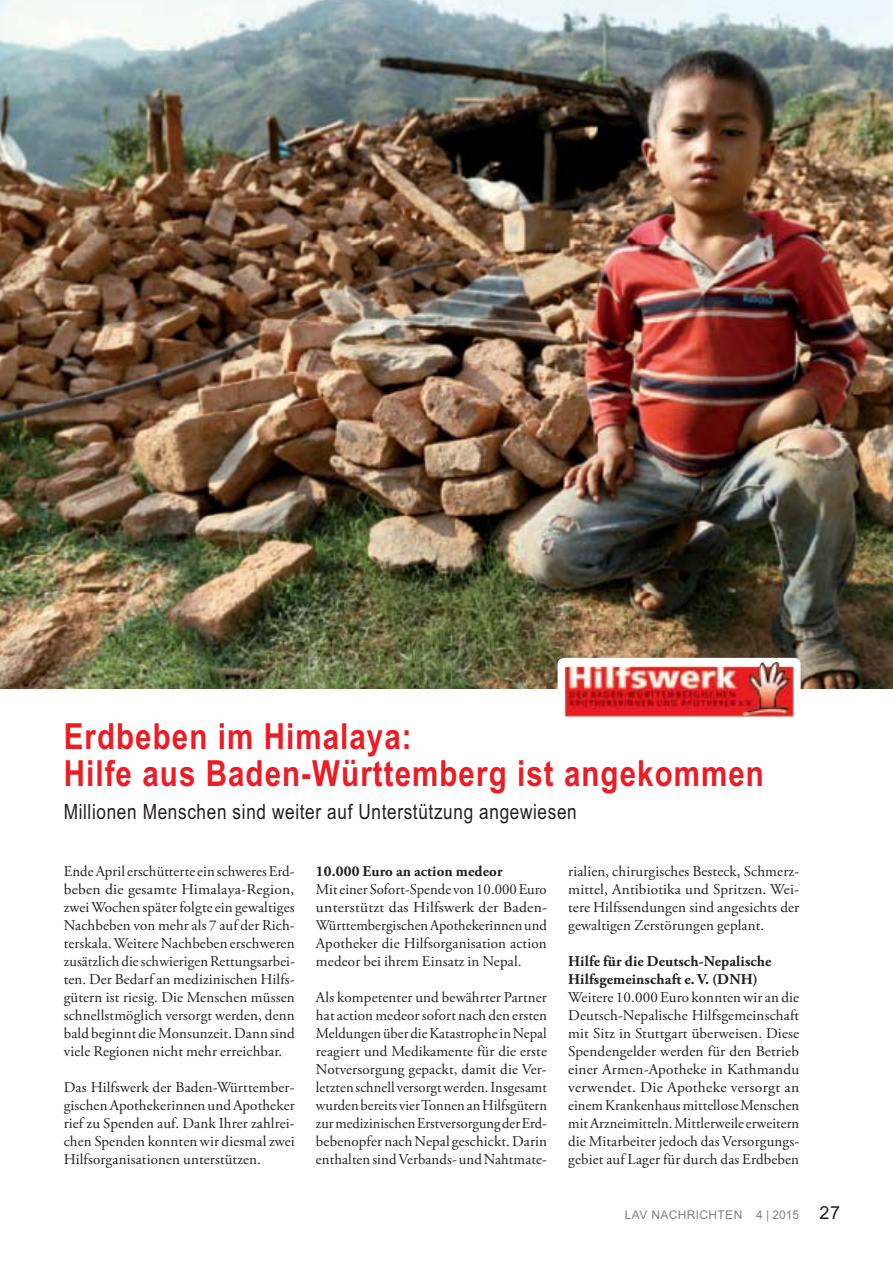
<style>
.page{position:relative;width:893px;height:1263px;background:#fff}
.page>*{position:absolute;margin:0;border:0;box-sizing:border-box;transform-origin:0 0}
.t1{font:700 36px/37.5px "Arial Narrow";letter-spacing:.03em;color:#ed1c24}
.t2{font:21px "Arial Narrow";letter-spacing:.03em;color:#231f20}
.t3{font:18px "Arial";color:#231f20}
.t4{font:15px/18px "Adobe Garamond Pro";letter-spacing:.01em;color:#231f20;text-align:justify}
.t5{font:700 15px/18px "Adobe Garamond Pro";letter-spacing:.01em;color:#231f20}
.t6{font:12px "Arial";letter-spacing:.03em;color:#808285}
</style>
<div class="page">
<img style="left:0;top:0;width:893px;height:689px">
<div style="left:557px;top:658px;width:243px;height:83px;background:#fff;border-radius:6px"></div>
<img style="left:564px;top:662px;width:230px;height:55px">
<h1 class="t1" style="left:64px;top:721px;width:702px">Erdbeben im Himalaya:<br>Hilfe aus Baden-Württemberg ist angekommen</h1>
<h2 class="t2" style="left:64px;top:804px;width:514px">Millionen Menschen sind weiter auf Unterstützung angewiesen</h2>
<p class="t4" style="left:64px;top:863px;width:233px">Ende April erschütterte ein schweres Erd&shy;beben die gesamte Himalaya-Region, zwei Wochen später folgte ein gewaltiges Nachbeben von mehr als 7 auf der Rich&shy;terskala. Weitere Nachbeben erschweren zusätzlich die schwierigen Rettungsarbei&shy;ten. Der Bedarf an medizinischen Hilfs&shy;gütern ist riesig. Die Menschen müssen schnellstmöglich versorgt werden, denn bald beginnt die Monsunzeit. Dann sind viele Regionen nicht mehr erreichbar.</p>
<p class="t4" style="left:64px;top:1079px;width:233px">Das Hilfswerk der Baden-Württember&shy;gischen Apothekerinnen und Apotheker rief zu Spenden auf. Dank Ihrer zahlrei&shy;chen Spenden konnten wir diesmal zwei Hilfsorganisationen unterstützen.</p>
<p class="t5" style="left:316px;top:863px;width:188px">10.000 Euro an action medeor</p>
<p class="t4" style="left:316px;top:881px;width:233px">Mit einer Sofort-Spende von 10.000 Euro unterstützt das Hilfswerk der Baden-Württembergischen Apothekerinnen und Apotheker die Hilfsorganisation action medeor bei ihrem Einsatz in Nepal.</p>
<p class="t4" style="left:316px;top:989px;width:233px">Als kompetenter und bewährter Partner hat action medeor sofort nach den ersten Meldungen über die Katastrophe in Nepal reagiert und Medikamente für die erste Notversorgung gepackt, damit die Ver&shy;letzten schnell versorgt werden. Insgesamt wurden bereits vier Tonnen an Hilfsgütern zur medizinischen Erstversorgung der Erd&shy;bebenopfer nach Nepal geschickt. Darin enthalten sind Verbands- und Nahtmate-</p>
<p class="t4" style="left:568px;top:863px;width:232px">rialien, chirurgisches Besteck, Schmerz&shy;mittel, Antibiotika und Spritzen. Wei&shy;tere Hilfssendungen sind angesichts der gewaltigen Zerstörungen geplant.</p>
<p class="t5" style="left:568px;top:953px;width:205px">Hilfe für die Deutsch-Nepalische<br>Hilfsgemeinschaft e. V. (DNH)</p>
<p class="t4" style="left:568px;top:989px;width:233px">Weitere 10.000 Euro konnten wir an die Deutsch-Nepalische Hilfsgemeinschaft mit Sitz in Stuttgart überweisen. Diese Spendengelder werden für den Betrieb einer Armen-Apotheke in Kathmandu verwendet. Die Apotheke versorgt an einem Krankenhaus mittellose Menschen mit Arzneimitteln. Mittlerweile erweitern die Mitarbeiter jedoch das Versorgungs&shy;gebiet auf Lager für durch das Erdbeben</p>
<p class="t6" style="left:625px;top:1208px;width:176px">LAV NACHRICHTEN 4 | 2015</p>
<p class="t3" style="left:819px;top:1202px;width:22px">27</p>
</div>
